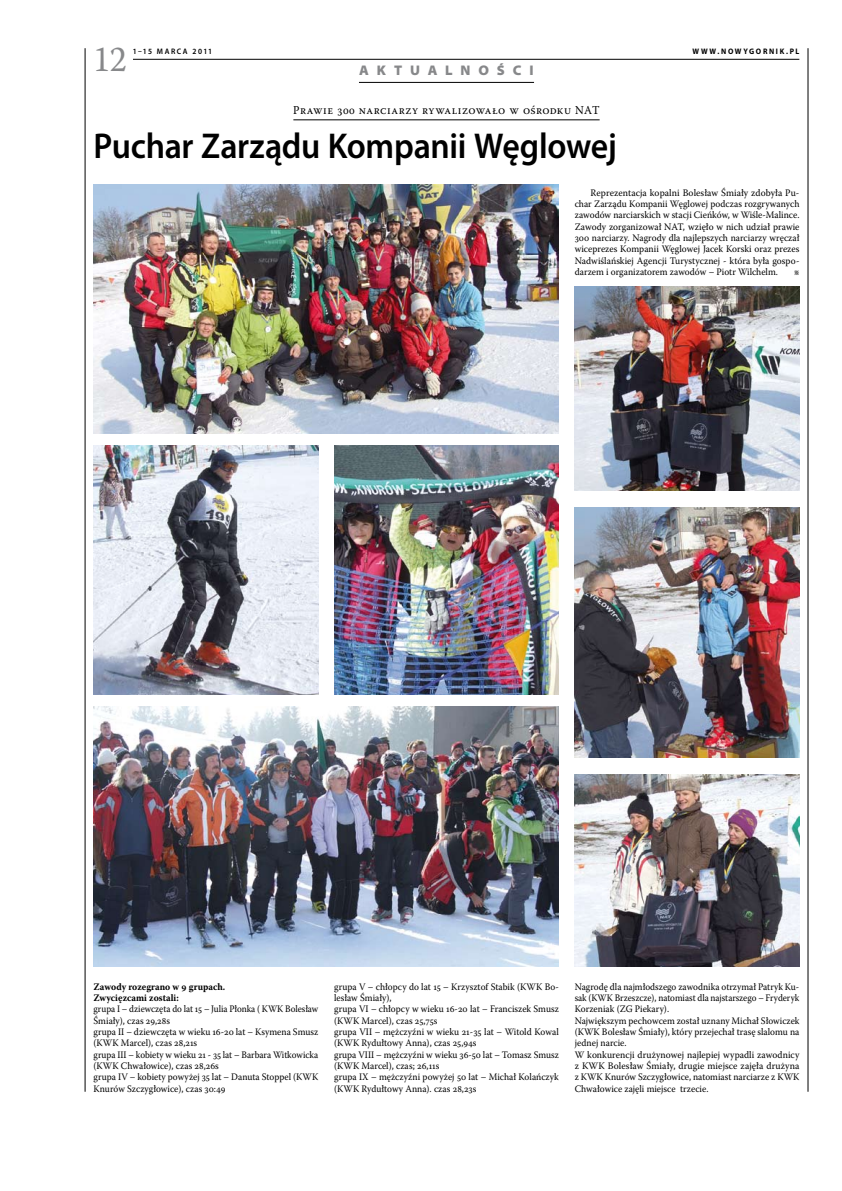
<style>
.page{position:relative;width:842px;height:1191px;background:#fff}
.page>*{position:absolute;margin:0;border:0;box-sizing:border-box;transform-origin:0 0}
.t1{font:600 36px "Myriad Pro";letter-spacing:-.01em;color:#000;scale:.94 1}
.t2{font:36px "Warnock Pro";color:#87888a;scale:.94 1}
.t3{font:900 semi-expanded 14px "Myriad Pro";letter-spacing:.59em;color:#87888a;scale:.94 1}
.t4{font:12px "Warnock Pro";letter-spacing:.045em;color:#000;scale:.94 1}
.t5{font:9.9px/11.3px "Warnock Pro";color:#000;scale:.93 1}
.t6{font:9.9px/11.3px "Warnock Pro";color:#000;text-align:justify;scale:.96 1}
.t7{font:9.9px/11.3px "Warnock Pro";color:#000;scale:.94 1}
.t8{font:9.9px/11.3px "Warnock Pro";color:#000;scale:.92 1}
.t9{font:700 9.9px/11.3px "Warnock Pro";color:#000;scale:.94 1}
.t10{font:700 8px "Myriad Pro";letter-spacing:.215em;color:#000;scale:.94 1}
.t11{font:600 8px "Myriad Pro";letter-spacing:.205em;color:#000;scale:.94 1}
</style>
<div class="page">
<hr style="left:133px;top:59px;width:666px;height:1px;background:#000">
<hr style="left:85px;top:48px;width:1px;height:1043px;background:#000">
<hr style="left:808px;top:48px;width:1px;height:1043px;background:#000">
<hr style="left:359px;top:82px;width:175px;height:1px;background:#000">
<img style="left:94px;top:706px;width:465px;height:261px">
<img style="left:94px;top:445px;width:224px;height:249px">
<img style="left:334px;top:445px;width:225px;height:249px">
<img style="left:94px;top:184px;width:465px;height:250px">
<img style="left:575px;top:774px;width:224px;height:193px">
<img style="left:575px;top:507px;width:224px;height:250px">
<img style="left:575px;top:286px;width:224px;height:204px">
<hr style="left:293px;top:120px;width:307px;height:1px;background:#000">
<h1 class="t2" style="left:94px;top:37px;width:37px">12</h1>
<p class="t10" style="left:693px;top:46px;width:115px">WWW.NOWYGORNIK.PL</p>
<p class="t11" style="left:133px;top:46px;width:86px">1–15 marca 2011</p>
<h2 class="t3" style="left:359px;top:63px;width:187px">AKTUALNOŚCI</h2>
<p class="t4" style="left:293px;top:103px;width:328px">Prawie 300 narciarzy rywalizowało w ośrodku NAT</p>
<h1 class="t1" style="left:94px;top:123px;width:558px">Puchar Zarządu Kompanii Węglowej</h1>
<p class="t6" style="left:575px;top:187px;width:236px;text-indent:16px">Reprezentacja kopalni Bolesław Śmiały zdobyła Pu&shy;char Zarządu Kompanii Węglowej podczas rozgrywanych zawodów narciarskich w stacji Cieńków, w Wiśle-Malince.<br>Zawody zorganizował NAT, wzięło w nich udział prawie 300 narciarzy. Nagrody dla najlepszych narciarzy wręczał wiceprezes Kompanii Węglowej Jacek Korski oraz prezes Nadwiślańskiej Agencji Turystycznej - która była gospo&shy;darzem i organizatorem zawodów – Piotr Wilchelm.</p>
<p class="t7" style="left:794px;top:266px;width:7px">l</p>
<p class="t9" style="left:94px;top:980px;width:141px">Zawody rozegrano w 9 grupach.<br>Zwycięzcami zostali:</p>
<p class="t8" style="left:94px;top:1003px;width:246px">grupa I – dziewczęta do lat 15 – Julia Płonka ( KWK Bolesław Śmiały), czas 29,28s<br>grupa II – dziewczęta w wieku 16-20 lat – Ksymena Smusz (KWK Marcel), czas 28,21s<br>grupa III – kobiety w wieku 21 - 35 lat – Barbara Witkowicka (KWK Chwałowice), czas 28,26s<br>grupa IV – kobiety powyżej 35 lat – Danuta Stoppel (KWK Knurów Szczygłowice), czas 30:49</p>
<p class="t7" style="left:334px;top:980px;width:241px">grupa V – chłopcy do lat 15 – Krzysztof Stabik (KWK Bo&shy;lesław Śmiały),<br>grupa VI – chłopcy w wieku 16-20 lat – Franciszek Smusz (KWK Marcel), czas 25,75s<br>grupa VII – mężczyźni w wieku 21-35 lat – Witold Kowal (KWK Rydułtowy Anna), czas 25,94s<br>grupa VIII – mężczyźni w wieku 36-50 lat – Tomasz Smusz (KWK Marcel), czas; 26,11s<br>grupa IX – mężczyźni powyżej 50 lat – Michał Kolańczyk (KWK Rydułtowy Anna). czas 28,23s</p>
<p class="t5" style="left:575px;top:980px;width:243px">Nagrodę dla najmłodszego zawodnika otrzymał Patryk Ku&shy;sak (KWK Brzeszcze), natomiast dla najstarszego – Fryderyk Korzeniak (ZG Piekary).<br>Największym pechowcem został uznany Michał Słowiczek (KWK Bolesław Śmiały), który przejechał trasę slalomu na jednej narcie.<br>W konkurencji drużynowej najlepiej wypadli zawodnicy z KWK Bolesław Śmiały, drugie miejsce zajęła drużyna z KWK Knurów Szczygłowice, natomiast narciarze z KWK Chwałowice zajęli miejsce trzecie.</p>
</div>
